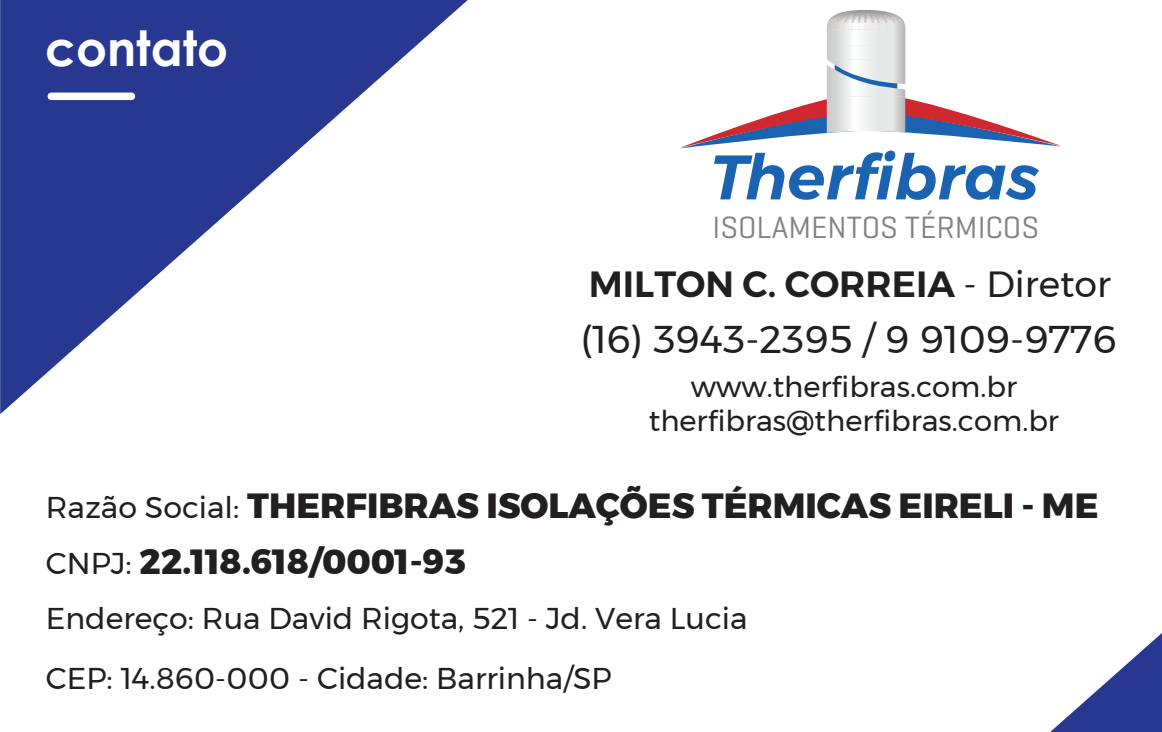
<style>
.page{position:relative;width:1162px;height:732px;background:#fff}
.page>*{position:absolute;margin:0;border:0;box-sizing:border-box;transform-origin:0 0}
.t1{font:italic 600 62.75px "Montserrat";color:#1b63b0}
.t2{font:700 48.38px "Century Gothic";color:#fff}
.t3{font:38.5px "Montserrat";color:#231f20}
.t4{font:600 36.25px "Montserrat";color:#231f20}
.t5{font:800 34.88px/55.4px "Montserrat";color:#231f20}
.t6{font:31.38px "Geogrotesque";color:#808285}
.t7{font:30px/60.1px "Montserrat";color:#231f20}
.t8{font:28.88px/34.6px "Montserrat";color:#231f20;text-align:center}
.s1{font-weight:400}
.s2{font-weight:400;font-size:30px}
</style>
<div class="page">
<svg style="left:0;top:0;width:467px;height:414px"></svg>
<div style="left:48px;top:92px;width:87px;height:8px;background:#fff;border-radius:4px"></div>
<svg style="left:1051px;top:634px;width:110px;height:97px"></svg>
<svg style="left:680px;top:10px;width:380px;height:138px"></svg>
<img style="left:826px;top:96px;width:79px;height:1px">
<img style="left:827px;top:45px;width:77px;height:1px">
<h2 class="t2" style="left:45px;top:12px;width:185px">contato</h2>
<h1 class="t1" style="left:709px;top:127px;width:330px">Therfibras</h1>
<p class="t6" style="left:712px;top:208px;width:328px">ISOLAMENTOS TÉRMICOS</p>
<p class="t4" style="left:588px;top:255px;width:523px">MILTON C. CORREIA <span class="s1">- Diretor</span></p>
<p class="t3" style="left:580px;top:310px;width:538px">(16) 3943-2395 / 9 9109-9776</p>
<p class="t8" style="left:649px;top:368px;width:411px">www.therfibras.com.br therfibras@therfibras.com.br</p>
<p class="t5" style="left:46px;top:478px;width:1053px"><span class="s2">Razão Social:</span> THERFIBRAS ISOLAÇÕES TÉRMICAS EIRELI - ME<br><span class="s2">CNPJ:</span> 22.118.618/0001-93</p>
<p class="t7" style="left:46px;top:587px;width:703px">Endereço: Rua David Rigota, 521 - Jd. Vera Lucia<br>CEP: 14.860-000 - Cidade: Barrinha/SP</p>
</div>
